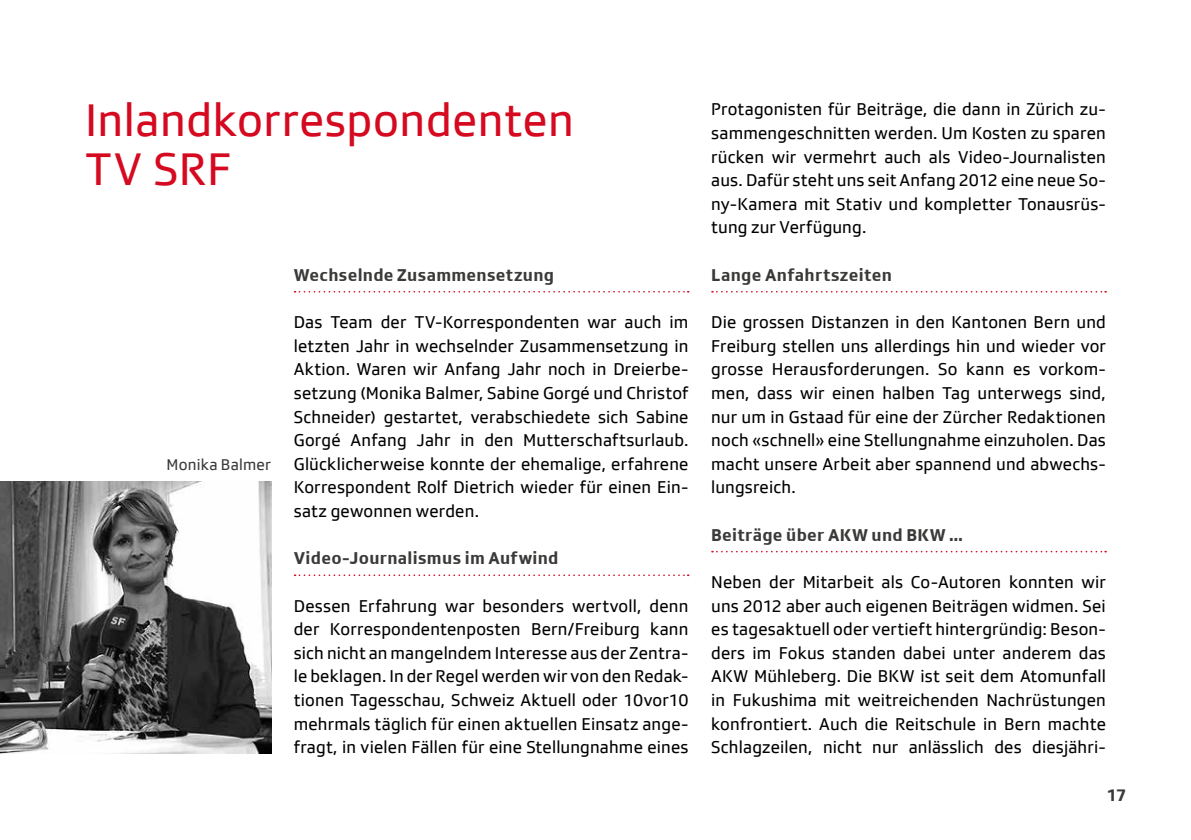
<style>
.page{position:relative;width:1191px;height:840px;background:#fff}
.page>*{position:absolute;margin:0;border:0;box-sizing:border-box;transform-origin:0 0}
.t1{font:47px/49px "SRGSSR Type";letter-spacing:.01em;color:#d50920}
.t2{font:17.6px/23.6px "SRGSSR Type";letter-spacing:.01em;color:#000;text-align:justify}
.t3{font:700 17.6px "SRGSSR Type";letter-spacing:.02em;color:#3a3a39}
.t4{font:16px "SRGSSR Type";letter-spacing:.015em;color:#3a3a39}
</style>
<div class="page">
<svg style="left:294px;top:291px;width:394px;height:1px"></svg>
<svg style="left:294px;top:574px;width:394px;height:1px"></svg>
<svg style="left:712px;top:291px;width:394px;height:1px"></svg>
<svg style="left:712px;top:550px;width:394px;height:2px"></svg>
<img style="left:0;top:481px;width:271px;height:271px">
<h1 class="t1" style="left:85px;top:96px;width:490px">Inlandkorrespondenten<br>TV SRF</h1>
<p class="t4" style="left:167px;top:455px;width:106px">Monika Balmer</p>
<p class="t3" style="left:294px;top:264px;width:262px">Wechselnde Zusammensetzung</p>
<p class="t2" style="left:294px;top:310px;width:396px">Das Team der TV-Korrespondenten war auch im letzten Jahr in wechselnder Zusammensetzung in Aktion. Waren wir Anfang Jahr noch in Dreierbe&shy;setzung (Monika Balmer, Sabine Gorgé und Christof Schneider) gestartet, verabschiedete sich Sabine Gorgé Anfang Jahr in den Mutterschaftsurlaub.<br>Glücklicherweise konnte der ehemalige, erfahrene Korrespondent Rolf Dietrich wieder für einen Ein&shy;satz gewonnen werden.</p>
<p class="t3" style="left:294px;top:547px;width:266px">Video-Journalismus im Aufwind</p>
<p class="t2" style="left:294px;top:593px;width:396px">Dessen Erfahrung war besonders wertvoll, denn der Korrespondentenposten Bern/Freiburg kann sich nicht an mangelndem Interesse aus der Zentra&shy;le beklagen. In der Regel werden wir von den Redak&shy;tionen Tagesschau, Schweiz Aktuell oder 10vor10 mehrmals täglich für einen aktuellen Einsatz ange&shy;fragt, in vielen Fällen für eine Stellungnahme eines</p>
<p class="t2" style="left:711px;top:97px;width:396px">Protagonisten für Beiträge, die dann in Zürich zu&shy;sammengeschnitten werden. Um Kosten zu sparen rücken wir vermehrt auch als Video-Journalisten aus. Dafür steht uns seit Anfang 2012 eine neue So&shy;ny-Kamera mit Stativ und kompletter Tonausrüs&shy;tung zur Verfügung.</p>
<p class="t3" style="left:711px;top:264px;width:182px">Lange Anfahrtszeiten</p>
<p class="t2" style="left:711px;top:310px;width:396px">Die grossen Distanzen in den Kantonen Bern und Freiburg stellen uns allerdings hin und wieder vor grosse Herausforderungen. So kann es vorkom&shy;men, dass wir einen halben Tag unterwegs sind, nur um in Gstaad für eine der Zürcher Redaktionen noch «schnell» eine Stellungnahme einzuholen. Das macht unsere Arbeit aber spannend und abwechs&shy;lungsreich.</p>
<p class="t3" style="left:711px;top:524px;width:253px">Beiträge über AKW und BKW …</p>
<p class="t2" style="left:711px;top:569px;width:396px">Neben der Mitarbeit als Co-Autoren konnten wir uns 2012 aber auch eigenen Beiträgen widmen. Sei es tagesaktuell oder vertieft hintergründig: Beson&shy;ders im Fokus standen dabei unter anderem das AKW Mühleberg. Die BKW ist seit dem Atomunfall in Fukushima mit weitreichenden Nachrüstungen konfrontiert. Auch die Reitschule in Bern machte Schlagzeilen, nicht nur anlässlich des diesjähri-</p>
<p class="t3" style="left:1106px;top:783px;width:21px">17</p>
</div>
